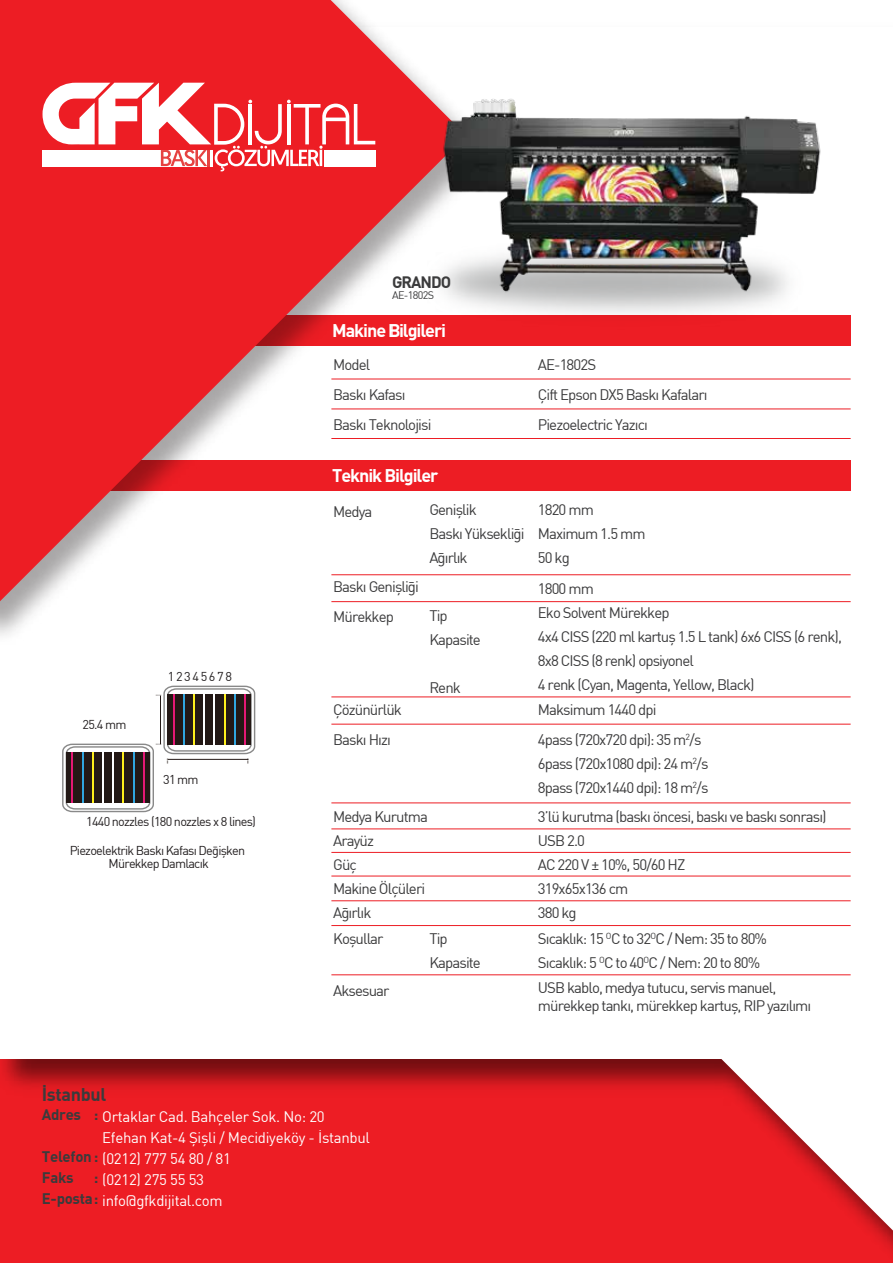
<style>
.page{position:relative;width:893px;height:1263px;background:#fff}
.page>*{position:absolute;margin:0;border:0;box-sizing:border-box;transform-origin:0 0}
.t1{font:700 18px "DIN";letter-spacing:-.06em;color:#fff}
.t2{font:700 18px "DIN";letter-spacing:-.02em;color:#3b3b3c}
.t3{font:700 16.2px "DIN";letter-spacing:-.06em;color:#3b3b3c}
.t4{font:15px/24px "DIN";letter-spacing:-.06em;color:#3b3b3c}
.t5{font:15px/21px "DIN";letter-spacing:-.02em;color:#fff}
.t6{font:700 15px/21px "DIN";letter-spacing:-.02em;color:#3b3b3c}
.t7{font:12.6px/12.9px "DIN";letter-spacing:-.06em;color:#231f20;text-align:center}
.t8{font:10.8px "DIN";letter-spacing:-.06em;color:#3b3b3c}
.t9{font:700 4.8px "Gotham";color:#231815;scale:.31 1}
.t10{font:700 3px "Gotham";color:#231815;scale:.52 1}
</style>
<div class="page">
<img style="left:0;top:1059px;width:893px;height:204px">
<svg style="left:721px;top:901px;width:172px;height:329px"></svg>
<div style="left:0;top:461px;width:851px;height:30px;background:#ed1d24"></div>
<hr style="left:331px;top:379px;width:520px;height:1px;background:#ed1d24">
<hr style="left:331px;top:409px;width:520px;height:1px;background:#ed1d24">
<hr style="left:331px;top:438px;width:520px;height:1px;background:#ed1d24">
<hr style="left:331px;top:574px;width:520px;height:1px;background:#ed1d24">
<hr style="left:331px;top:601px;width:520px;height:1px;background:#ed1d24">
<hr style="left:331px;top:724px;width:520px;height:1px;background:#ed1d24">
<hr style="left:331px;top:802px;width:520px;height:1px;background:#ed1d24">
<hr style="left:331px;top:828px;width:520px;height:1px;background:#ed1d24">
<hr style="left:331px;top:852px;width:520px;height:1px;background:#ed1d24">
<hr style="left:331px;top:876px;width:520px;height:1px;background:#ed1d24">
<hr style="left:331px;top:900px;width:520px;height:1px;background:#ed1d24">
<hr style="left:331px;top:925px;width:520px;height:1px;background:#ed1d24">
<hr style="left:331px;top:696px;width:520px;height:1px;background:#ed1d24">
<hr style="left:331px;top:974px;width:520px;height:1px;background:#ed1d24">
<img style="left:0;top:378px;width:504px;height:258px">
<svg style="left:0;top:0;width:466px;height:601px;fill:#ed1d24"></svg>
<svg style="left:43px;top:83px;width:332px;height:88px"></svg>
<div style="left:324px;top:150px;width:51px;height:16px;background:#fff"></div>
<svg style="left:163px;top:685px;width:93px;height:70px"></svg>
<div style="left:168px;top:694px;width:83px;height:51px;background:#231815"></div>
<hr style="left:203px;top:694px;width:2px;height:51px;background:#fff">
<hr style="left:173px;top:694px;width:2px;height:51px;background:#e41874">
<hr style="left:244px;top:694px;width:2px;height:51px;background:#e41874">
<hr style="left:183px;top:694px;width:2px;height:51px;background:#30a5de">
<hr style="left:193px;top:694px;width:2px;height:51px;background:#fdee1c">
<hr style="left:214px;top:694px;width:1px;height:51px;background:#fff">
<hr style="left:224px;top:694px;width:2px;height:51px;background:#fdee1c">
<hr style="left:234px;top:694px;width:2px;height:51px;background:#30a5de">
<svg style="left:62px;top:743px;width:92px;height:70px"></svg>
<div style="left:66px;top:752px;width:84px;height:51px;background:#231815"></div>
<hr style="left:102px;top:752px;width:2px;height:51px;background:#fff">
<hr style="left:71px;top:752px;width:2px;height:51px;background:#e41874">
<hr style="left:143px;top:752px;width:2px;height:51px;background:#e41874">
<hr style="left:82px;top:752px;width:1px;height:51px;background:#30a5de">
<hr style="left:92px;top:752px;width:2px;height:51px;background:#fdee1c">
<hr style="left:112px;top:752px;width:2px;height:51px;background:#fff">
<hr style="left:122px;top:752px;width:2px;height:51px;background:#fdee1c">
<hr style="left:133px;top:752px;width:2px;height:51px;background:#30a5de">
<hr style="left:160px;top:695px;width:1px;height:49px;background:#231815">
<hr style="left:168px;top:759px;width:80px;height:1px;background:#231815">
<img style="left:436px;top:77px;width:385px;height:131px">
<img style="left:393px;top:208px;width:445px;height:148px">
<p class="t3" style="left:392px;top:272px;width:61px">GRANDO</p>
<p class="t8" style="left:392px;top:289px;width:44px">AE-1802S</p>
<p class="t1" style="left:332px;top:318px;width:115px">Makine Bilgileri</p>
<p class="t4" style="left:333px;top:349px;width:100px;line-height:30px">Model<br>Baskı Kafası<br>Baskı Teknolojisi</p>
<p class="t4" style="left:538px;top:349px;width:171px;line-height:30px">AE-1802S<br>Çift Epson DX5 Baskı Kafaları<br>Piezoelectric Yazıcı</p>
<p class="t7" style="left:83px;top:718px;width:45px">25.4 mm</p>
<p class="t10" style="left:156px;top:693px;width:12px">---------</p>
<p class="t7" style="left:168px;top:670px;width:66px">1 2 3 4 5 6 7 8</p>
<p class="t10" style="left:156px;top:742px;width:12px">---------</p>
<p class="t9" style="left:164px;top:764px;width:20px;rotate:-90deg">---------</p>
<p class="t9" style="left:245px;top:764px;width:20px;rotate:-90deg">---------</p>
<p class="t7" style="left:163px;top:772px;width:37px">31 mm</p>
<p class="t7" style="left:86px;top:815px;width:171px">1440 nozzles (180 nozzles x 8 lines)</p>
<p class="t7" style="left:70px;top:844px;width:177px">Piezoelektrik Baskı Kafası Değişken<br>Mürekkep Damlacık</p>
<p class="t2" style="left:42px;top:1082px;width:66px">İstanbul</p>
<p class="t1" style="left:332px;top:464px;width:108px">Teknik Bilgiler</p>
<p class="t4" style="left:333px;top:499px;width:41px">Medya</p>
<p class="t4" style="left:429px;top:498px;width:97px">Genişlik<br>Baskı Yüksekliği<br>Ağırlık</p>
<p class="t4" style="left:333px;top:571px;width:87px;line-height:30px">Baskı Genişliği<br>Mürekkep</p>
<p class="t4" style="left:333px;top:697px;width:70px">Çözünürlük</p>
<p class="t4" style="left:333px;top:727px;width:59px">Baskı Hızı</p>
<p class="t4" style="left:429px;top:603px;width:53px">Tip<br>Kapasite</p>
<p class="t4" style="left:429px;top:675px;width:33px">Renk</p>
<p class="t4" style="left:333px;top:804px;width:96px">Medya Kurutma<br>Arayüz<br>Güç<br>Makine Ölçüleri<br>Ağırlık</p>
<p class="t4" style="left:538px;top:498px;width:109px">1820 mm<br>Maximum 1.5 mm<br>50 kg</p>
<p class="t4" style="left:538px;top:576px;width:306px">1800 mm<br>Eko Solvent Mürekkep<br>4x4 CISS (220 ml kartuş 1.5 L tank) 6x6 CISS (6 renk),<br>8x8 CISS (8 renk) opsiyonel<br>4 renk (Cyan, Magenta, Yellow, Black)</p>
<p class="t4" style="left:538px;top:697px;width:120px">Maksimum 1440 dpi</p>
<p class="t4" style="left:538px;top:727px;width:172px">4pass (720x720 dpi): 35 m<sup>2</sup>/s<br>6pass (720x1080 dpi): 24 m<sup>2</sup>/s<br>8pass (720x1440 dpi): 18 m<sup>2</sup>/s</p>
<p class="t4" style="left:538px;top:804px;width:290px">3’lü kurutma (baskı öncesi, baskı ve baskı sonrası)<br>USB 2.0<br>AC 220 V ± 10%, 50/60 HZ<br>319x65x136 cm<br>380 kg</p>
<p class="t4" style="left:333px;top:926px;width:52px">Koşullar</p>
<p class="t4" style="left:333px;top:978px;width:58px">Aksesuar</p>
<p class="t4" style="left:429px;top:926px;width:53px">Tip<br>Kapasite</p>
<p class="t4" style="left:538px;top:926px;width:240px">Sıcaklık: 15 <sup>O</sup>C to 32<sup>O</sup>C / Nem: 35 to 80%<br>Sıcaklık: 5 <sup>O</sup>C to 40<sup>O</sup>C / Nem: 20 to 80%<br>USB kablo, medya tutucu, servis manuel,</p>
<p class="t4" style="left:538px;top:993px;width:275px">mürekkep tankı, mürekkep kartuş, RIP yazılımı</p>
<p class="t6" style="left:42px;top:1103px;width:41px">Adres</p>
<p class="t6" style="left:42px;top:1145px;width:58px">Telefon:<br>Faks<br>E-posta:</p>
<p class="t5" style="left:102px;top:1105px;width:269px">Ortaklar Cad. Bahçeler Sok. No: 20<br>Efehan Kat-4 Şişli / Mecidiyeköy - İstanbul (0212) 777 54 80 / 81<br>(0212) 275 55 53<br>info@gfkdijital.com</p>
<p class="t6" style="left:94px;top:1103px;width:6px">:</p>
<p class="t6" style="left:94px;top:1166px;width:6px">:</p>
</div>
